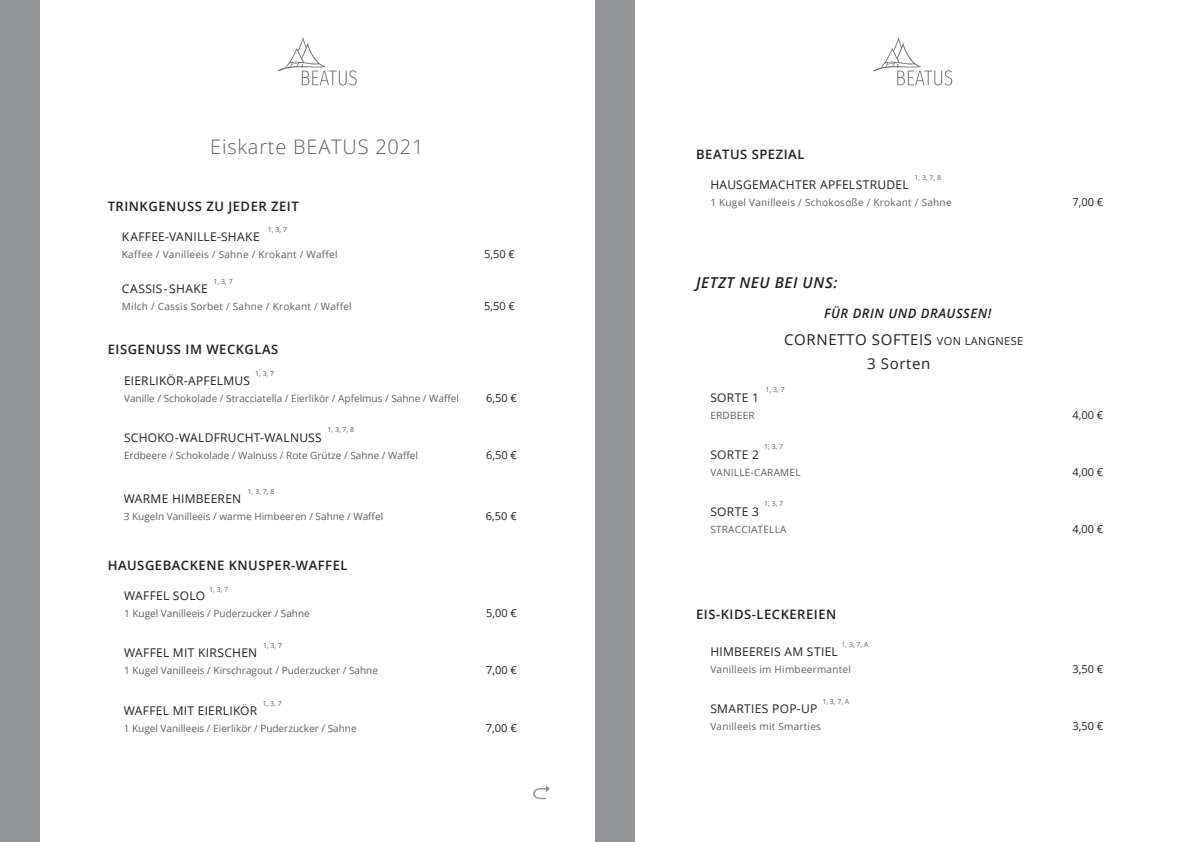
<style>
.page{position:relative;width:1191px;height:842px;background:#fff}
.page>*{position:absolute;margin:0;border:0;box-sizing:border-box;transform-origin:0 0}
.t1{font:300 20px "Open Sans";letter-spacing:.04em;color:#5f5f62}
.t2{font:15px/24px "Open Sans";letter-spacing:.04em;color:#231f20}
.t3{font:italic 600 15px "Open Sans";letter-spacing:.04em;color:#231f20}
.t4{font:600 13px "Open Sans";letter-spacing:.04em;color:#231f20}
.t5{font:italic 600 13px "Open Sans";letter-spacing:.04em;color:#231f20}
.t6{font:12px "Open Sans";letter-spacing:.025em;color:#231f20}
.t7{font:11px "Open Sans";color:#231f20}
.t8{font:10px "Open Sans";color:#5f5f62}
.t9{font:10px "Open Sans";letter-spacing:.025em;color:#5f5f62}
.t10{font:7px "Open Sans";color:#5f5f62}
.s1{font-size:11px}
</style>
<div class="page">
<svg style="left:277px;top:37px;width:80px;height:48px"></svg>
<svg style="left:873px;top:37px;width:79px;height:48px"></svg>
<svg style="left:533px;top:785px;width:17px;height:14px"></svg>
<div style="left:0;top:0;width:40px;height:842px;background:#939598"></div>
<div style="left:595px;top:0;width:40px;height:842px;background:#939598"></div>
<h1 class="t1" style="left:210px;top:133px;width:215px">Eiskarte BEATUS 2021</h1>
<h3 class="t4" style="left:108px;top:197px;width:190px">TRINKGENUSS ZU JEDER ZEIT</h3>
<p class="t10" style="left:268px;top:225px;width:21px">1, 3, 7</p>
<p class="t6" style="left:122px;top:229px;width:139px">KAFFEE-VANILLE-SHAKE</p>
<p class="t9" style="left:122px;top:248px;width:217px">Kaffee / Vanilleeis / Sahne / Krokant / Waffel</p>
<p class="t7" style="left:484px;top:247px;width:32px">5,50 €</p>
<p class="t10" style="left:214px;top:276px;width:21px">1, 3, 7</p>
<p class="t6" style="left:122px;top:280px;width:87px">CASSIS-SHAKE</p>
<p class="t9" style="left:122px;top:299px;width:231px">Milch / Cassis Sorbet / Sahne / Krokant / Waffel</p>
<p class="t7" style="left:484px;top:298px;width:32px">5,50 €</p>
<h3 class="t4" style="left:108px;top:340px;width:9px">EISGENUSS</h3>
<h3 class="t4" style="left:185px;top:340px;width:93px">I M WECKG LAS</h3>
<p class="t10" style="left:255px;top:368px;width:21px">1, 3, 7</p>
<p class="t6" style="left:124px;top:372px;width:127px">EIERLIKÖR-APFELMUS</p>
<p class="t8" style="left:124px;top:391px;width:336px">Vanille / Schokolade / Stracciatella / Eierlikör / Apfelmus / Sahne / Waffel</p>
<p class="t7" style="left:486px;top:390px;width:32px">6,50 €</p>
<p class="t10" style="left:327px;top:425px;width:28px">1, 3, 7, 8</p>
<p class="t6" style="left:124px;top:429px;width:199px">SCHOKO-WALDFRUCHT-WALNUSS</p>
<p class="t8" style="left:124px;top:448px;width:295px">Erdbeere / Schokolade / Walnuss / Rote Grütze / Sahne / Waffel</p>
<p class="t7" style="left:486px;top:447px;width:32px">6,50 €</p>
<p class="t10" style="left:248px;top:487px;width:28px">1, 3, 7, 8</p>
<p class="t6" style="left:124px;top:491px;width:119px">WARME HIMBEEREN</p>
<p class="t8" style="left:124px;top:510px;width:261px">3 Kugeln Vanilleeis / warme Himbeeren / Sahne / Waffel</p>
<p class="t7" style="left:486px;top:509px;width:32px">6,50 €</p>
<h3 class="t4" style="left:108px;top:556px;width:29px">HAUSGE</h3>
<h3 class="t4" style="left:163px;top:556px;width:37px">BACKENE</h3>
<h3 class="t4" style="left:229px;top:556px;width:10px">KNUS</h3>
<h3 class="t4" style="left:266px;top:556px;width:83px">PER-WAFFEL</h3>
<p class="t10" style="left:209px;top:584px;width:21px">1, 3, 7</p>
<p class="t6" style="left:124px;top:587px;width:83px">WAFFEL SOLO</p>
<p class="t8" style="left:124px;top:607px;width:187px">1 Kugel Vanilleeis / Puderzucker / Sahne</p>
<p class="t7" style="left:486px;top:606px;width:32px">5,00 €</p>
<p class="t10" style="left:263px;top:640px;width:21px">1, 3, 7</p>
<p class="t6" style="left:124px;top:645px;width:135px">WAFFEL MIT KIRSCHEN</p>
<p class="t8" style="left:124px;top:664px;width:255px">1 Kugel Vanilleeis / Kirschragout / Puderzucker / Sahne</p>
<p class="t7" style="left:486px;top:663px;width:32px">7,00 €</p>
<p class="t10" style="left:263px;top:699px;width:21px">1, 3, 7</p>
<p class="t6" style="left:124px;top:702px;width:135px">WAFFEL MIT EIERLIKÖR</p>
<p class="t8" style="left:124px;top:721px;width:234px">1 Kugel Vanilleeis / Eierlikör / Puderzucker / Sahne</p>
<p class="t7" style="left:486px;top:720px;width:32px">7,00 €</p>
<h3 class="t4" style="left:696px;top:145px;width:110px">BEATUS SPEZIAL</h3>
<p class="t10" style="left:914px;top:173px;width:28px">1, 3, 7, 8</p>
<p class="t6" style="left:710px;top:177px;width:200px">HAUSGEMACHTER APFELSTRUDEL</p>
<p class="t9" style="left:710px;top:196px;width:243px">1 Kugel Vanilleeis / Schokosoße / Krokant / Sahne</p>
<p class="t7" style="left:1072px;top:195px;width:32px">7,00 €</p>
<h2 class="t3" style="left:696px;top:272px;width:143px">JETZT NEU BEI UNS:</h2>
<h3 class="t5" style="left:824px;top:304px;width:169px">FÜR DRIN UND DRAUSSEN!</h3>
<h2 class="t2" style="left:867px;top:327px;width:158px;text-indent:-83px">CORNETTO SOFTEIS <span class="s1">VON LANGNESE<br></span>3 Sorten</h2>
<p class="t10" style="left:765px;top:385px;width:21px">1, 3, 7</p>
<p class="t6" style="left:710px;top:389px;width:16px">Sorte</p>
<p class="t6" style="left:752px;top:389px;width:8px">1</p>
<p class="t9" style="left:710px;top:408px;width:46px">ERDBEER</p>
<p class="t7" style="left:1072px;top:407px;width:32px">4,00 €</p>
<p class="t10" style="left:764px;top:442px;width:21px">1, 3, 7</p>
<p class="t6" style="left:710px;top:446px;width:16px">Sorte</p>
<p class="t6" style="left:752px;top:446px;width:8px">2</p>
<p class="t9" style="left:710px;top:465px;width:92px">VANILLE-CARAMEL</p>
<p class="t7" style="left:1072px;top:464px;width:32px">4,00 €</p>
<p class="t10" style="left:764px;top:499px;width:21px">1, 3, 7</p>
<p class="t6" style="left:710px;top:503px;width:16px">Sorte</p>
<p class="t6" style="left:752px;top:503px;width:8px">3</p>
<p class="t9" style="left:710px;top:522px;width:78px">STRACCIATELLA</p>
<p class="t7" style="left:1072px;top:521px;width:32px">4,00 €</p>
<h3 class="t4" style="left:696px;top:605px;width:33px">EIS-KIDS</h3>
<h3 class="t4" style="left:752px;top:605px;width:38px">-LECKEREIEN</h3>
<p class="t10" style="left:841px;top:639px;width:29px">1, 3, 7, A</p>
<p class="t6" style="left:710px;top:643px;width:129px">HIMBeerEIS AM STIEL</p>
<p class="t9" style="left:710px;top:662px;width:142px">Vanilleeis im Himbeermantel</p>
<p class="t7" style="left:1072px;top:661px;width:32px">3,50 €</p>
<p class="t10" style="left:822px;top:696px;width:29px">1, 3, 7, A</p>
<p class="t6" style="left:710px;top:700px;width:109px">SMARTIES POP-UP</p>
<p class="t9" style="left:710px;top:719px;width:112px">Vanilleeis mit Smarties</p>
<p class="t7" style="left:1072px;top:718px;width:32px">3,50 €</p>
</div>
